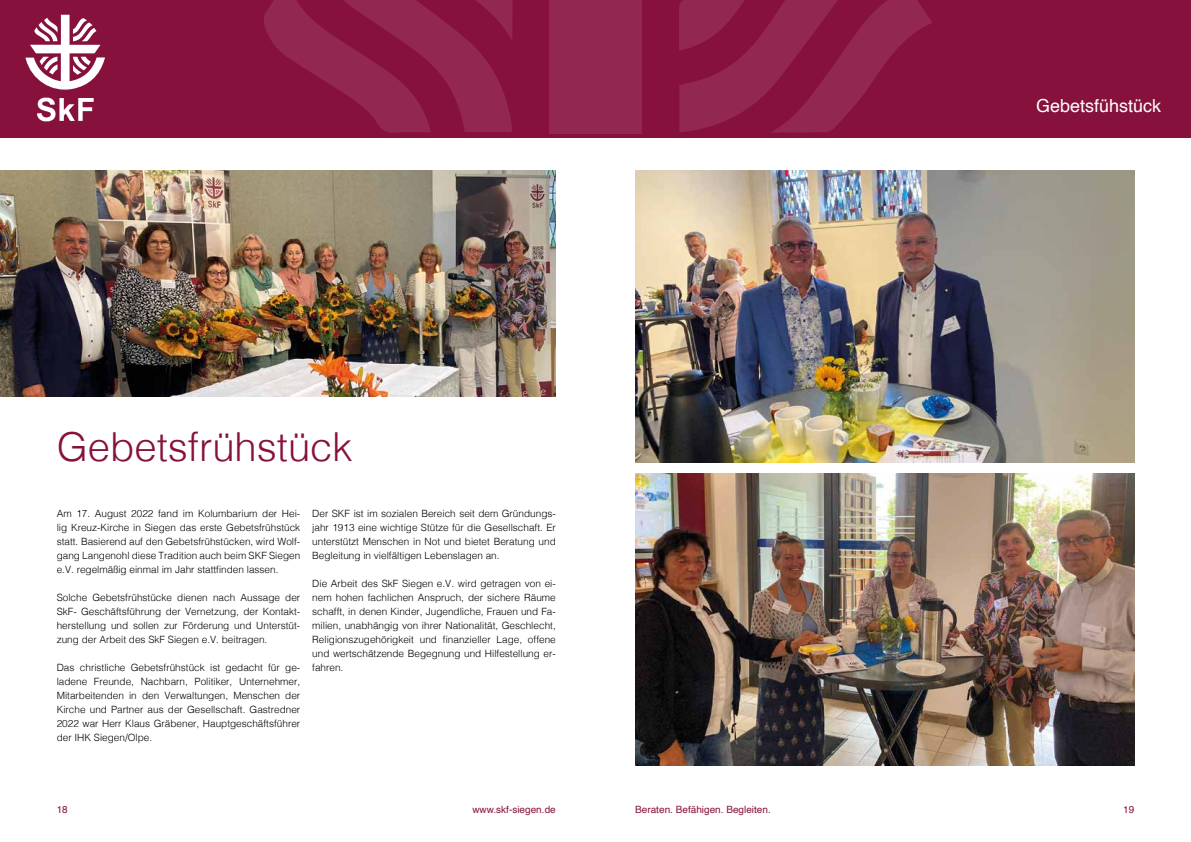
<style>
.page{position:relative;width:1191px;height:842px;background:#fff}
.page>*{position:absolute;margin:0;border:0;box-sizing:border-box;transform-origin:0 0}
.t1{font:300 40px "Helvetica";color:#87113d}
.t2{font:18px "Helvetica";color:#fff}
.t3{font:300 10px/14px "Helvetica";color:#000;text-align:justify}
.t4{font:10px "Helvetica";color:#87113d}
</style>
<div class="page">
<div style="left:0;top:0;width:1191px;height:137px;background:#87113d"></div>
<div style="left:549px;top:0;width:93px;height:133px;background:#922850"></div>
<svg style="left:679px;top:0;width:253px;height:133px"></svg>
<svg style="left:264px;top:0;width:248px;height:133px"></svg>
<svg style="left:26px;top:15px;width:79px;height:106px"></svg>
<img style="left:0;top:170px;width:556px;height:227px">
<img style="left:635px;top:170px;width:499px;height:292px">
<img style="left:635px;top:473px;width:499px;height:292px">
<h1 class="t1" style="left:57px;top:413px;width:297px">Gebetsfrühstück</h1>
<p class="t3" style="left:57px;top:506px;width:245px">Am 17. August 2022 fand im Kolumbarium der Hei&shy;lig Kreuz-Kirche in Siegen das erste Gebetsfrühstück statt. Basierend auf den Gebetsfrühstücken, wird Wolf&shy;gang Langenohl diese Tradition auch beim SKF Siegen e.V. regelmäßig einmal im Jahr stattfinden lassen.</p>
<p class="t3" style="left:57px;top:590px;width:245px">Solche Gebetsfrühstücke dienen nach Aussage der SkF- Geschäftsführung der Vernetzung, der Kontakt&shy;herstellung und sollen zur Förderung und Unterstüt&shy;zung der Arbeit des SkF Siegen e.V. beitragen.</p>
<p class="t3" style="left:57px;top:660px;width:245px">Das christliche Gebetsfrühstück ist gedacht für ge&shy;ladene Freunde, Nachbarn, Politiker, Unternehmer, Mitarbeitenden in den Verwaltungen, Menschen der Kirche und Partner aus der Gesellschaft. Gastredner 2022 war Herr Klaus Gräbener, Hauptgeschäftsführer der IHK Siegen/Olpe.</p>
<p class="t3" style="left:312px;top:506px;width:245px">Der SKF ist im sozialen Bereich seit dem Gründungs&shy;jahr 1913 eine wichtige Stütze für die Gesellschaft. Er unterstützt Menschen in Not und bietet Beratung und Begleitung in vielfältigen Lebenslagen an.</p>
<p class="t3" style="left:312px;top:576px;width:245px">Die Arbeit des SkF Siegen e.V. wird getragen von ei&shy;nem hohen fachlichen Anspruch, der sichere Räume schafft, in denen Kinder, Jugendliche, Frauen und Fa&shy;milien, unabhängig von ihrer Nationalität, Geschlecht, Religionszugehörigkeit und finanzieller Lage, offene und wertschätzende Begegnung und Hilfestellung er&shy;fahren.</p>
<h2 class="t2" style="left:1036px;top:92px;width:127px">Gebetsfühstück</h2>
<p class="t4" style="left:57px;top:801px;width:13px">18</p>
<p class="t4" style="left:472px;top:801px;width:85px">www.skf-siegen.de</p>
<p class="t4" style="left:635px;top:801px;width:137px">Beraten. Befähigen. Begleiten.</p>
<p class="t4" style="left:1123px;top:801px;width:13px">19</p>
</div>
